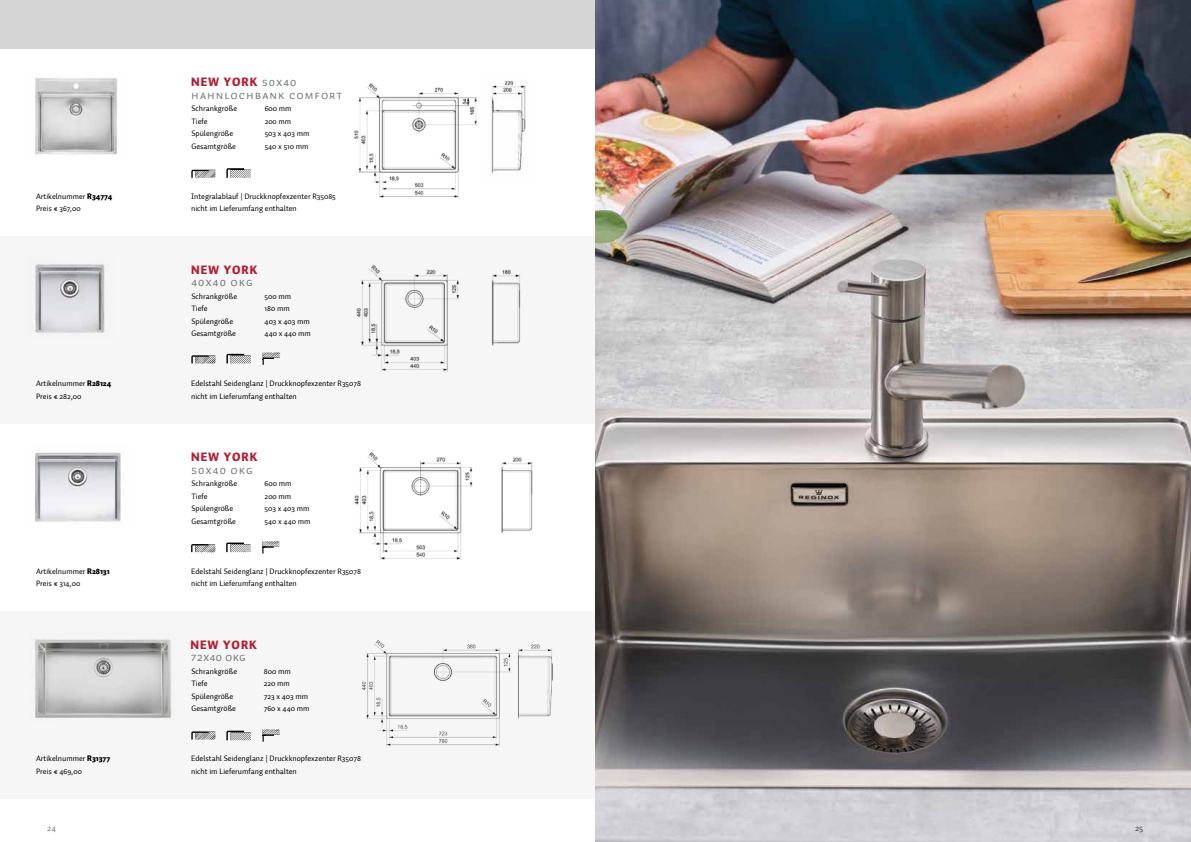
<style>
.page{position:relative;width:1191px;height:842px;background:#fff}
.page>*{position:absolute;margin:0;border:0;box-sizing:border-box;transform-origin:0 0}
.t1{font:12px "Auto 1 Regular Sm Cp";letter-spacing:.075em;color:#73797c}
.t2{font:900 12px "Auto 1";letter-spacing:.075em;color:#b22236}
.t3{font:12px "Auto 1 Regular Sm Cp";letter-spacing:.01em;color:#73797c}
.t4{font:9px "Auto 1";color:#73797c}
.t5{font:9px "Auto 1";color:#3c3c3b}
.t6{font:8px/12.5px "Auto 1";color:#000}
.s1{font-family:"Auto 1 Regular Sm Cp";font-weight:400;color:#73797c}
.s2{font-weight:900}
</style>
<div class="page">
<div style="left:0;top:236px;width:1191px;height:188px;background:#f6f6f6"></div>
<div style="left:0;top:611px;width:1191px;height:187px;background:#f6f6f6"></div>
<div style="left:0;top:0;width:1191px;height:48px;background:#d5d5d5"></div>
<svg style="left:191px;top:170px;width:25px;height:8px"></svg>
<svg style="left:226px;top:168px;width:25px;height:10px"></svg>
<svg style="left:191px;top:544px;width:25px;height:9px"></svg>
<svg style="left:226px;top:542px;width:25px;height:10px"></svg>
<svg style="left:262px;top:541px;width:18px;height:12px"></svg>
<svg style="left:191px;top:355px;width:25px;height:9px"></svg>
<svg style="left:226px;top:354px;width:25px;height:9px"></svg>
<svg style="left:262px;top:353px;width:18px;height:12px"></svg>
<svg style="left:191px;top:731px;width:25px;height:9px"></svg>
<svg style="left:226px;top:731px;width:25px;height:9px"></svg>
<svg style="left:262px;top:729px;width:18px;height:13px"></svg>
<img style="left:35px;top:639px;width:137px;height:80px">
<img style="left:362px;top:640px;width:191px;height:106px">
<img style="left:356px;top:265px;width:103px;height:107px">
<img style="left:491px;top:269px;width:30px;height:77px">
<img style="left:35px;top:264px;width:70px;height:69px">
<img style="left:34px;top:452px;width:87px;height:70px">
<img style="left:354px;top:452px;width:179px;height:108px">
<img style="left:595px;top:0;width:596px;height:842px">
<img style="left:35px;top:77px;width:83px;height:78px">
<img style="left:354px;top:83px;width:123px;height:115px">
<img style="left:491px;top:80px;width:36px;height:94px">
<h1 class="t2" style="left:191px;top:74px;width:107px">NEW YORK <span class="s1">50X40</span></h1>
<h1 class="t1" style="left:191px;top:88px;width:153px">HAHNLOCHBANK COMFORT</h1>
<p class="t6" style="left:36px;top:190px;width:78px">Artikelnummer <span class="s2">R34774<br></span>Preis € 367,00</p>
<p class="t6" style="left:191px;top:102px;width:47px">Schrankgröße<br>Tiefe<br>Spülengröße<br>Gesamtgröße</p>
<p class="t6" style="left:265px;top:102px;width:46px">600 mm<br>200 mm<br>503 x 403 mm<br>540 x 510 mm</p>
<p class="t6" style="left:191px;top:190px;width:146px">Integralablauf | Druckknopfexzenter R35085 nicht im Lieferumfang enthalten</p>
<h1 class="t2" style="left:191px;top:261px;width:68px">NEW YORK</h1>
<h1 class="t1" style="left:191px;top:275px;width:63px">40X40 OKG</h1>
<p class="t6" style="left:191px;top:290px;width:47px">Schrankgröße<br>Tiefe<br>Spülengröße<br>Gesamtgröße</p>
<p class="t6" style="left:265px;top:290px;width:48px">500 mm<br>180 mm<br>403 x 403 mm<br>440 x 440 mm</p>
<p class="t6" style="left:36px;top:377px;width:77px">Artikelnummer <span class="s2">R28124<br></span>Preis € 282,00</p>
<p class="t6" style="left:191px;top:377px;width:171px">Edelstahl Seidenglanz | Druckknopfexzenter R35078 nicht im Lieferumfang enthalten</p>
<h1 class="t2" style="left:191px;top:449px;width:68px">NEW YORK</h1>
<h1 class="t1" style="left:191px;top:463px;width:63px">50X40 OKG</h1>
<p class="t6" style="left:36px;top:565px;width:75px">Artikelnummer <span class="s2">R28131<br></span>Preis € 314,00</p>
<p class="t6" style="left:36px;top:752px;width:76px">Artikelnummer <span class="s2">R31377<br></span>Preis € 469,00</p>
<p class="t4" style="left:47px;top:823px;width:10px">24</p>
<p class="t6" style="left:191px;top:477px;width:47px">Schrankgröße<br>Tiefe<br>Spülengröße<br>Gesamtgröße</p>
<p class="t6" style="left:265px;top:477px;width:47px">600 mm<br>200 mm<br>503 x 403 mm<br>540 x 440 mm</p>
<p class="t6" style="left:191px;top:565px;width:171px">Edelstahl Seidenglanz | Druckknopfexzenter R35078 nicht im Lieferumfang enthalten</p>
<h1 class="t2" style="left:190px;top:636px;width:68px">NEW YORK</h1>
<h1 class="t3" style="left:190px;top:650px;width:57px">72X40 OKG</h1>
<p class="t6" style="left:191px;top:665px;width:47px">Schrankgröße<br>Tiefe<br>Spülengröße<br>Gesamtgröße</p>
<p class="t6" style="left:264px;top:665px;width:47px">800 mm<br>220 mm<br>723 x 403 mm<br>760 x 440 mm</p>
<p class="t6" style="left:191px;top:752px;width:171px">Edelstahl Seidenglanz | Druckknopfexzenter R35078 nicht im Lieferumfang enthalten</p>
<p class="t5" style="left:1135px;top:823px;width:10px">25</p>
</div>
